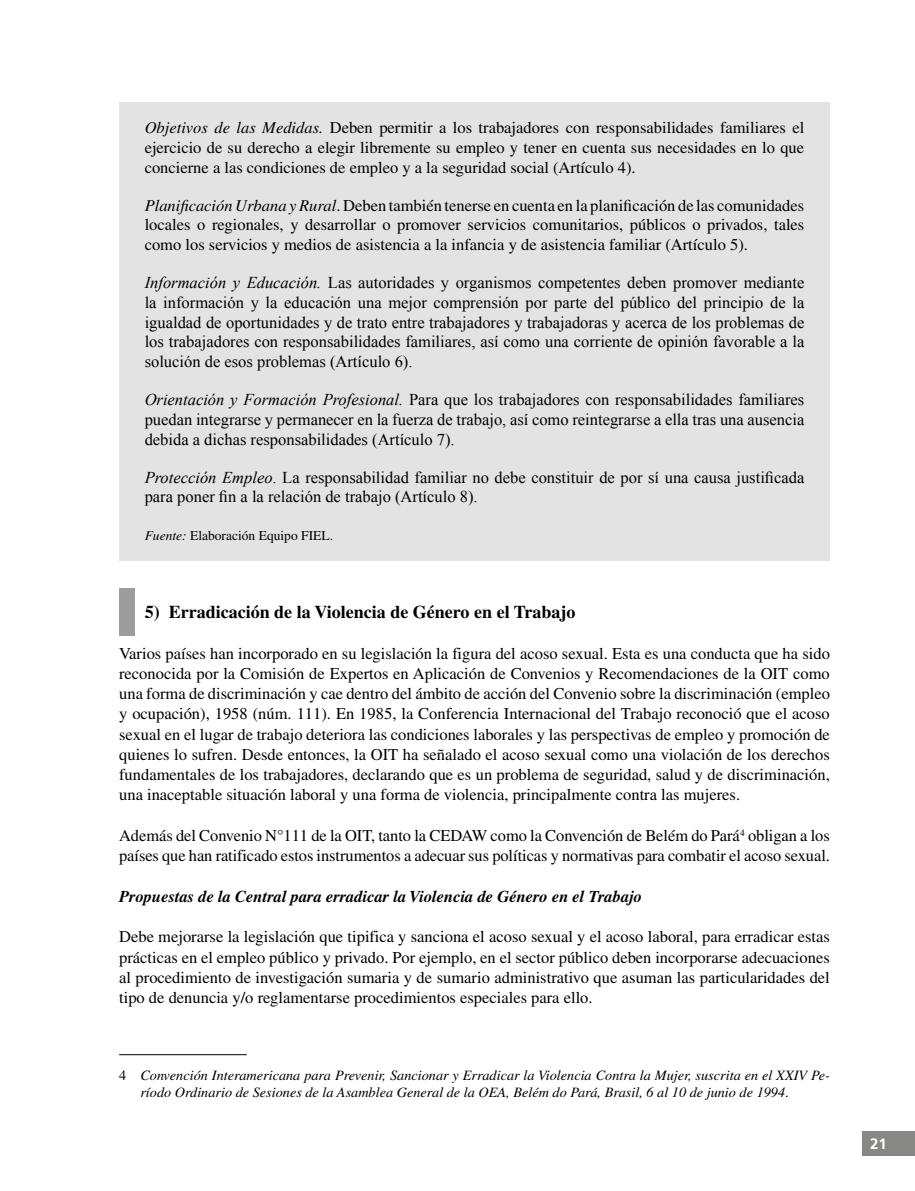
<style>
.page{position:relative;width:915px;height:1191px;background:#fff}
.page>*{position:absolute;margin:0;border:0;box-sizing:border-box;transform-origin:0 0}
.t1{font:700 18px "Times LT Std";color:#000}
.t2{font:16.5px/20.2px "Times LT Std";color:#000;text-align:justify}
.t3{font:16.5px/19.8px "Times New Roman";color:#000;text-align:justify}
.t4{font:italic 700 16.5px "Times LT Std";color:#000}
.t5{font:700 15px "Frutiger LT Std";color:#fff}
.t6{font:italic 14.25px/17.1px "Times LT Std";color:#000}
.t7{font:13.5px "Times LT Std";color:#000}
.s1{font-style:italic}
.s2{font-style:normal}
</style>
<div class="page">
<div style="left:862px;top:1131px;width:52px;height:24px;background:#878786"></div>
<div style="left:119px;top:102px;width:710px;height:458px;background:#e3e3e3"></div>
<hr style="left:119px;top:1054px;width:128px;height:1px;background:#000">
<div style="left:119px;top:589px;width:16px;height:47px;background:#9c9d9d"></div>
<p class="t2" style="left:145px;top:118px;width:661px;line-height:19.8px"><span class="s1">Objetivos de las Medidas.</span> Deben permitir a los trabajadores con responsabilidades familiares el ejercicio de su derecho a elegir libremente su empleo y tener en cuenta sus necesidades en lo que concierne a las condiciones de empleo y a la seguridad social (Artículo 4).</p>
<p class="t2" style="left:145px;top:195px;width:661px;line-height:19.8px"><span class="s1">Planificación Urbana y Rural</span>. Deben también tenerse en cuenta en la planificación de las comunidades locales o regionales, y desarrollar o promover servicios comunitarios, públicos o privados, tales como los servicios y medios de asistencia a la infancia y de asistencia familiar (Artículo 5).</p>
<p class="t3" style="left:145px;top:272px;width:661px"><span class="s1">Información y Educación.</span> Las autoridades y organismos competentes deben promover mediante la información y la educación una mejor comprensión por parte del público del principio de la igualdad de oportunidades y de trato entre trabajadores y trabajadoras y acerca de los problemas de los trabajadores con responsabilidades familiares, así como una corriente de opinión favorable a la solución de esos problemas (Artículo 6).</p>
<p class="t3" style="left:145px;top:389px;width:661px"><span class="s1">Orientación y Formación Profesional.</span> Para que los trabajadores con responsabilidades familiares puedan integrarse y permanecer en la fuerza de trabajo, así como reintegrarse a ella tras una ausencia debida a dichas responsabilidades (Artículo 7).</p>
<p class="t3" style="left:145px;top:467px;width:661px"><span class="s1">Protección Empleo</span>. La responsabilidad familiar no debe constituir de por sí una causa justificada para poner fin a la relación de trabajo (Artículo 8).</p>
<p class="t7" style="left:145px;top:528px;width:190px"><span class="s1">Fuente:</span> Elaboración Equipo FIEL.</p>
<p class="t1" style="left:145px;top:601px;width:432px">5) Erradicación de la Violencia de Género en el Trabajo</p>
<p class="t2" style="left:119px;top:643px;width:712px">Varios países han incorporado en su legislación la figura del acoso sexual. Esta es una conducta que ha sido reconocida por la Comisión de Expertos en Aplicación de Convenios y Recomendaciones de la OIT como una forma de discriminación y cae dentro del ámbito de acción del Convenio sobre la discriminación (empleo y ocupación), 1958 (núm. 111). En 1985, la Conferencia Internacional del Trabajo reconoció que el acoso sexual en el lugar de trabajo deteriora las condiciones laborales y las perspectivas de empleo y promoción de quienes lo sufren. Desde entonces, la OIT ha señalado el acoso sexual como una violación de los derechos fundamentales de los trabajadores, declarando que es un problema de seguridad, salud y de discriminación, una inaceptable situación laboral y una forma de violencia, principalmente contra las mujeres.</p>
<p class="t2" style="left:119px;top:825px;width:712px">Además del Convenio N°111 de la OIT, tanto la CEDAW como la Convención de Belém do Pará<sup>4</sup> obligan a los países que han ratificado estos instrumentos a adecuar sus políticas y normativas para combatir el acoso sexual.</p>
<p class="t4" style="left:119px;top:886px;width:524px">Propuestas de la Central para erradicar la Violencia de Género en el Trabajo</p>
<p class="t2" style="left:119px;top:926px;width:712px">Debe mejorarse la legislación que tipifica y sanciona el acoso sexual y el acoso laboral, para erradicar estas prácticas en el empleo público y privado. Por ejemplo, en el sector público deben incorporarse adecuaciones al procedimiento de investigación sumaria y de sumario administrativo que asuman las particularidades del tipo de denuncia y/o reglamentarse procedimientos especiales para ello.</p>
<p class="t6" style="left:140px;top:1067px;width:690px;text-indent:-21px"><span class="s2">4</span> Convención Interamericana para Prevenir, Sancionar y Erradicar la Violencia Contra la Mujer, suscrita en el XXIV Pe&shy;ríodo Ordinario de Sesiones de la Asamblea General de la OEA, Belém do Pará, Brasil, 6 al 10 de junio de 1994<span class="s2">.</span></p>
<p class="t5" style="left:869px;top:1134px;width:18px">21</p>
</div>
